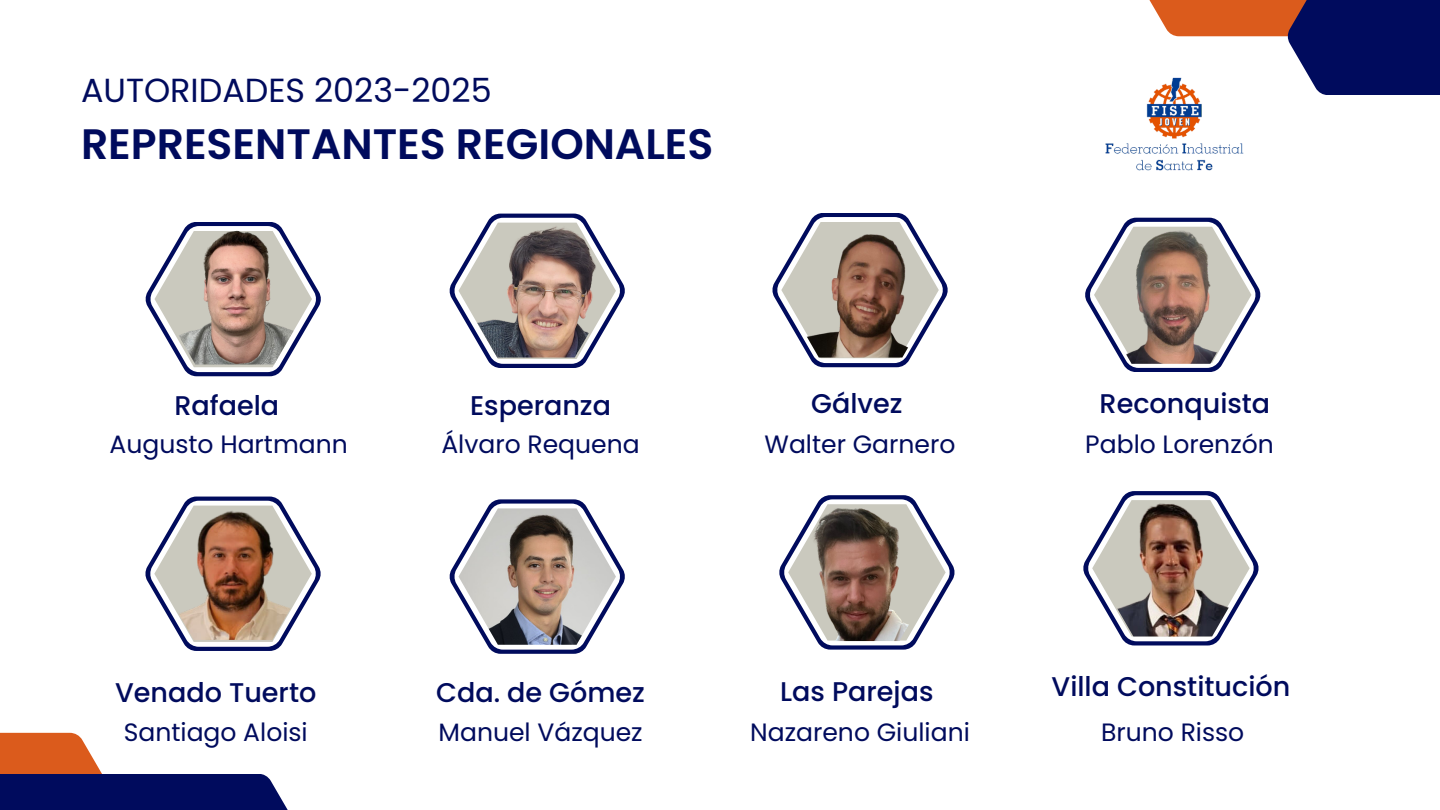
<style>
.page{position:relative;width:1440px;height:810px;background:#fff}
.page>*{position:absolute;margin:0;border:0;box-sizing:border-box;transform-origin:0 0}
.t1{font:600 42.5px "Poppins";color:#000b5d}
.t2{font:33.4px "Poppins";color:#000b5d}
.t3{font:500 27.1px "Poppins";color:#000b5d}
.t4{font:25.1px "Poppins";color:#000b5d}
</style>
<div class="page">
<svg style="left:0;top:733px;width:102px;height:41px;background:#df6e36"></svg>
<svg style="left:1149px;top:0;width:138px;height:36px;background:#dd682e"></svg>
<div style="left:0;top:774px;width:299px;height:36px;background:#000b5d"></div>
<div style="left:1287px;top:0;width:153px;height:95px;background:#000b5d"></div>
<svg style="left:449px;top:499px;width:176px;height:155px"></svg>
<img style="left:459px;top:508px;width:157px;height:137px">
<img style="left:1105px;top:77px;width:139px;height:94px">
<svg style="left:145px;top:222px;width:176px;height:154px"></svg>
<img style="left:156px;top:228px;width:157px;height:137px">
<svg style="left:1083px;top:491px;width:176px;height:154px"></svg>
<img style="left:1094px;top:500px;width:157px;height:136px">
<svg style="left:449px;top:214px;width:176px;height:154px"></svg>
<img style="left:459px;top:223px;width:154px;height:135px">
<svg style="left:779px;top:495px;width:176px;height:155px"></svg>
<img style="left:781px;top:505px;width:158px;height:136px">
<svg style="left:1085px;top:218px;width:176px;height:154px"></svg>
<img style="left:1092px;top:227px;width:158px;height:137px">
<svg style="left:145px;top:497px;width:176px;height:154px"></svg>
<img style="left:154px;top:504px;width:158px;height:136px">
<svg style="left:772px;top:278px;width:176px;height:90px"></svg>
<img style="left:777px;top:213px;width:167px;height:145px">
<p class="t2" style="left:81px;top:67px;width:412px">AUTORIDADES 2023-2025</p>
<p class="t1" style="left:81px;top:115px;width:634px">REPRESENTANTES REGIONALES</p>
<p class="t3" style="left:174px;top:386px;width:106px">Rafaela</p>
<p class="t3" style="left:470px;top:386px;width:143px">Esperanza</p>
<p class="t3" style="left:811px;top:385px;width:93px">Gálvez</p>
<p class="t3" style="left:1100px;top:385px;width:172px">Reconquista</p>
<p class="t4" style="left:110px;top:427px;width:240px">Augusto Hartmann</p>
<p class="t4" style="left:441px;top:427px;width:200px">Álvaro Requena</p>
<p class="t4" style="left:765px;top:427px;width:192px">Walter Garnero</p>
<p class="t4" style="left:1085px;top:427px;width:190px">Pablo Lorenzón</p>
<p class="t3" style="left:115px;top:674px;width:203px">Venado Tuerto</p>
<p class="t3" style="left:436px;top:674px;width:210px">Cda. de Gómez</p>
<p class="t3" style="left:780px;top:672px;width:155px">Las Parejas</p>
<p class="t3" style="left:1052px;top:668px;width:240px">Villa Constitución</p>
<p class="t4" style="left:124px;top:714px;width:186px">Santiago Aloisi</p>
<p class="t4" style="left:439px;top:715px;width:206px">Manuel Vázquez</p>
<p class="t4" style="left:750px;top:714px;width:221px">Nazareno Giuliani</p>
<p class="t4" style="left:1101px;top:714px;width:145px">Bruno Risso</p>
</div>
